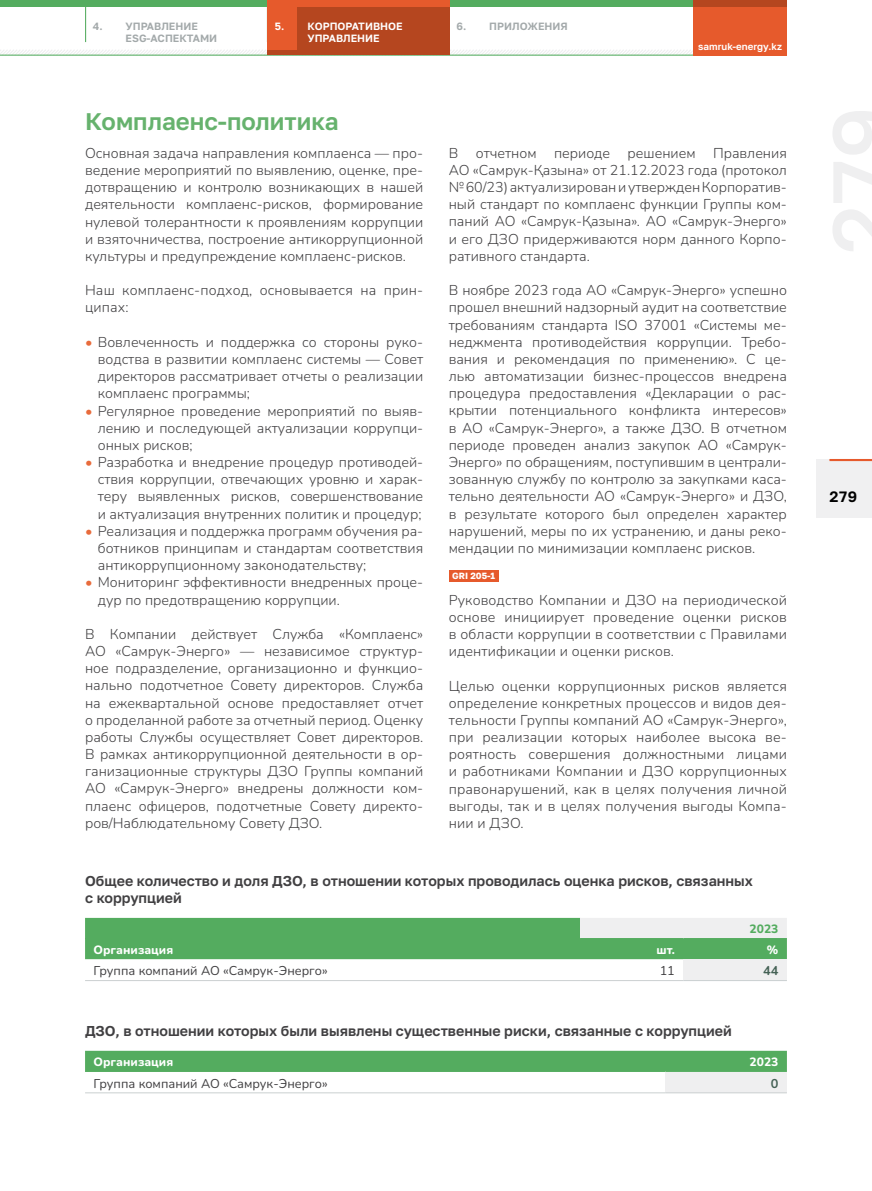
<style>
.page{position:relative;width:872px;height:1191px;background:#fff}
.page>*{position:absolute;margin:0;border:0;box-sizing:border-box;transform-origin:0 0}
.t1{font:600 24px "Golos Text";color:#66b26d}
.t2{font:600 15px "Golos Text";color:#000}
.t3{font:300 14.25px/17.1px "Nunito";color:#414042;text-align:justify}
.t4{font:600 14.25px "Golos Text";color:#414042}
.t5{font:12.75px "Nunito";color:#414042}
.t6{font:700 12.75px "Nunito";color:#446155}
.t7{font:800 12px "Nunito";color:#fff}
.t8{font:800 12px "Nunito";color:#54ac5f}
.t9{font:600 10.5px/12px "Golos Text";color:#a3a9aa}
.t10{font:600 10.5px/12px "Golos Text";color:#fff}
.t11{font:600 9.75px "Golos Text";color:#fff}
.t12{font:700 9px "Golos Text";color:#fff}
.s1{font-weight:500;color:#e86b3b}
</style>
<div class="page">
<div style="left:449px;top:570px;width:49px;height:11px;background:#e65a2c"></div>
<svg style="left:85px;top:918px;width:702px;height:41px;background:#6ab574"></svg>
<div style="left:683px;top:959px;width:104px;height:21px;background:#efeff0"></div>
<hr style="left:85px;top:938px;width:495px;height:1px;background:#54ac5f">
<hr style="left:85px;top:980px;width:495px;height:1px;background:#cbd0d1">
<hr style="left:580px;top:980px;width:103px;height:1px;background:#cbd0d1">
<hr style="left:580px;top:938px;width:103px;height:1px;background:#54ac5f">
<hr style="left:683px;top:938px;width:104px;height:1px;background:#54ac5f">
<hr style="left:683px;top:980px;width:104px;height:1px;background:#cbd0d1">
<div style="left:85px;top:1050px;width:702px;height:21px;background:#54ac5f"></div>
<div style="left:665px;top:1071px;width:122px;height:21px;background:#efeff0"></div>
<hr style="left:85px;top:1092px;width:580px;height:1px;background:#cbd0d1">
<hr style="left:85px;top:1071px;width:580px;height:1px;background:#54ac5f">
<hr style="left:665px;top:1071px;width:122px;height:1px;background:#54ac5f">
<hr style="left:665px;top:1092px;width:122px;height:1px;background:#cbd0d1">
<div style="left:0;top:0;width:693px;height:6px;background:#54ac5f"></div>
<svg style="left:0;top:50px;width:693px;height:5px"></svg>
<hr style="left:0;top:55px;width:723px;height:1px;background:#54ac5f">
<div style="left:816px;top:459px;width:56px;height:58px;background:#efeff0"></div>
<hr style="left:829px;top:459px;width:43px;height:2px;background:#e65a2c">
<hr style="left:85px;top:0;width:1px;height:42px;background:#54ac5f">
<div style="left:693px;top:0;width:94px;height:56px;background:#e65a2c"></div>
<div style="left:693px;top:0;width:94px;height:6px;background:#b5461f"></div>
<div style="left:267px;top:0;width:183px;height:55px;background:#b5461f"></div>
<div style="left:267px;top:0;width:183px;height:6px;background:#e65a2c"></div>
<div style="left:267px;top:0;width:30px;height:49px;background:#e65a2c"></div>
<p class="t9" style="left:93px;top:20px;width:11px">4.</p>
<p class="t9" style="left:456px;top:20px;width:113px">6. П риложения</p>
<p class="t10" style="left:307px;top:20px;width:97px">Корпоративное управление</p>
<p class="t9" style="left:126px;top:20px;width:93px">Управление<br>ESG-аспектами</p>
<p class="t10" style="left:275px;top:20px;width:11px">5.</p>
<h1 class="t1" style="left:85px;top:107px;width:255px">Комплаенс-политика</h1>
<p class="t11" style="left:698px;top:41px;width:85px">samruk-energy.kz</p>
<p class="t3" style="left:85px;top:144px;width:340px">Основная задача направления комплаенса — про&shy;ведение мероприятий по выявлению, оценке, пре&shy;дотвращению и контролю возникающих в нашей деятельности комплаенс-рисков, формирование нулевой толерантности к проявлениям коррупции и взяточничества, построение антикоррупционной культуры и предупреждение комплаенс-рисков.</p>
<p class="t3" style="left:85px;top:281px;width:338px">Наш комплаенс-подход, основывается на прин&shy;ципах:</p>
<p class="t3" style="left:98px;top:333px;width:327px;text-indent:-13px"><span class="s1">•</span> Вовлеченность и поддержка со стороны руко&shy;водства в развитии комплаенс системы — Совет директоров рассматривает отчеты о реализации комплаенс программы;</p>
<p class="t3" style="left:98px;top:401px;width:327px;text-indent:-13px"><span class="s1">•</span> Регулярное проведение мероприятий по выяв&shy;лению и последующей актуализации коррупци&shy;онных рисков;</p>
<p class="t3" style="left:98px;top:453px;width:327px;text-indent:-13px"><span class="s1">•</span> Разработка и внедрение процедур противодей&shy;ствия коррупции, отвечающих уровню и харак&shy;теру выявленных рисков, совершенствование и актуализация внутренних политик и процедур;</p>
<p class="t3" style="left:98px;top:522px;width:327px;text-indent:-13px"><span class="s1">•</span> Реализация и поддержка программ обучения ра&shy;ботников принципам и стандартам соответствия антикоррупционному законодательству;</p>
<p class="t3" style="left:98px;top:573px;width:327px;text-indent:-13px"><span class="s1">•</span> Мониторинг эффективности внедренных проце&shy;дур по предотвращению коррупции.</p>
<p class="t3" style="left:85px;top:625px;width:340px">В Компании действует Служба «Комплаенс» АО «Самрук-Энерго» — независимое структур&shy;ное подразделение, организационно и функцио&shy;нально подотчетное Совету директоров. Служба на ежеквартальной основе предоставляет отчет о проделанной работе за отчетный период. Оценку работы Службы осуществляет Совет директоров.<br>В рамках антикоррупционной деятельности в ор&shy;ганизационные структуры ДЗО Группы компаний АО «Самрук-Энерго» внедрены должности ком&shy;плаенс офицеров, подотчетные Совету директо&shy;ров/Наблюдательному Совету ДЗО.</p>
<p class="t3" style="left:449px;top:144px;width:340px">В отчетном периоде решением Правления АО «Самрук-Қазына» от 21.12.2023 года (протокол № 60/23) актуализирован и утвержден Корпоратив&shy;ный стандарт по комплаенс функции Группы ком&shy;паний АО «Самрук-Қазына». АО «Самрук-Энерго» и его ДЗО придерживаются норм данного Корпо&shy;ративного стандарта.</p>
<p class="t3" style="left:449px;top:281px;width:340px">В ноябре 2023 года АО «Самрук-Энерго» успешно прошел внешний надзорный аудит на соответствие требованиям стандарта ISO 37001 «Системы ме&shy;неджмента противодействия коррупции. Требо&shy;вания и рекомендация по применению». С це&shy;лью автоматизации бизнес-процессов внедрена процедура предоставления «Декларации о рас&shy;крытии потенциального конфликта интересов» в АО «Самрук-Энерго», а также ДЗО. В отчетном периоде проведен анализ закупок АО «Самрук-Энерго» по обращениям, поступившим в централи&shy;зованную службу по контролю за закупками каса&shy;тельно деятельности АО «Самрук-Энерго» и ДЗО, в результате которого был определен характер нарушений, меры по их устранению, и даны реко&shy;мендации по минимизации комплаенс рисков.</p>
<p class="t12" style="left:452px;top:570px;width:45px">GRI 205-1</p>
<p class="t3" style="left:449px;top:590px;width:340px">Руководство Компании и ДЗО на периодической основе инициирует проведение оценки рисков в области коррупции в соответствии с Правилами идентификации и оценки рисков.</p>
<p class="t3" style="left:449px;top:676px;width:340px">Целью оценки коррупционных рисков является определение конкретных процессов и видов дея&shy;тельности Группы компаний АО «Самрук-Энерго», при реализации которых наиболее высока ве&shy;роятность совершения должностными лицами и работниками Компании и ДЗО коррупционных правонарушений, как в целях получения личной выгоды, так и в целях получения выгоды Компа&shy;нии и ДЗО.</p>
<p class="t4" style="left:85px;top:872px;width:198px">Общее количество и доля ДЗО</p>
<p class="t4" style="left:302px;top:872px;width:452px">, в отношении которых проводилась оценка рисков, связанных</p>
<p class="t4" style="left:85px;top:889px;width:98px">с коррупцией</p>
<p class="t8" style="left:749px;top:920px;width:30px">2023</p>
<p class="t7" style="left:94px;top:941px;width:81px">Организация</p>
<p class="t7" style="left:656px;top:941px;width:20px">шт.</p>
<p class="t7" style="left:767px;top:941px;width:13px">%</p>
<p class="t5" style="left:94px;top:962px;width:236px">Группа компаний АО «Самрук-Энерго»</p>
<p class="t5" style="left:659px;top:962px;width:17px">11</p>
<p class="t6" style="left:763px;top:962px;width:17px">44</p>
<p class="t4" style="left:85px;top:1022px;width:11px">ДЗО</p>
<p class="t4" style="left:115px;top:1022px;width:618px">, в отношении которых были выявлены существенные риски, связанные с коррупцией</p>
<p class="t7" style="left:94px;top:1053px;width:81px">Организация</p>
<p class="t7" style="left:749px;top:1053px;width:30px">2023</p>
<p class="t5" style="left:94px;top:1074px;width:236px">Группа компаний АО «Самрук-Энерго»</p>
<p class="t6" style="left:770px;top:1074px;width:9px">0</p>
<p class="t2" style="left:829px;top:487px;width:29px">279</p>
</div>
